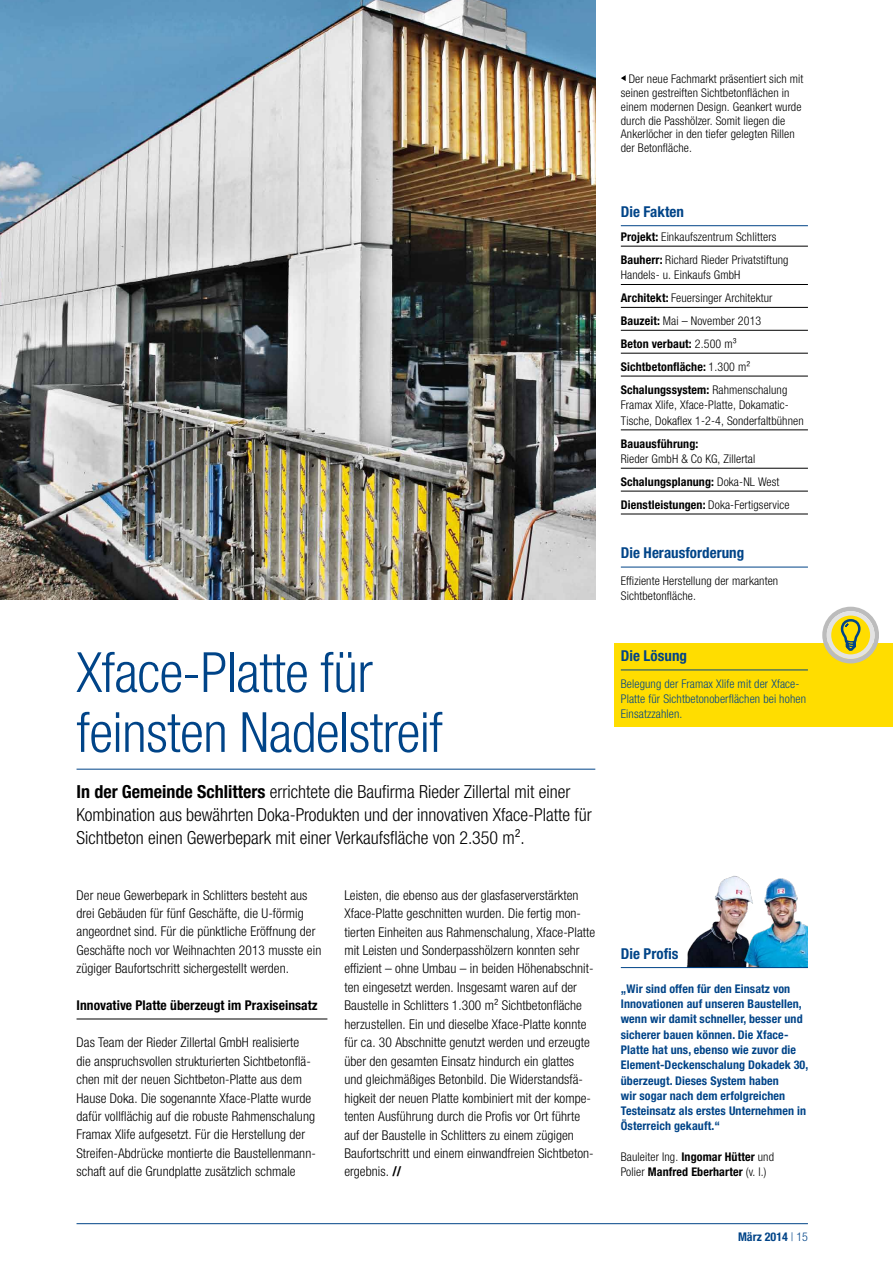
<style>
.page{position:relative;width:893px;height:1263px;background:#fff}
.page>*{position:absolute;margin:0;border:0;box-sizing:border-box;transform-origin:0 0}
.t1{font:300 condensed 55.5px/60px "Helvetica Neue LTW1 G";letter-spacing:-.01em;color:#048}
.t2{font:300 condensed 18px/23.1px "Helvetica Neue LTW1 G";color:#000}
.t3{font:700 condensed 15px "Helvetica Neue LTW1 G";color:#048}
.t4{font:300 condensed 13.5px/18.5px "Helvetica Neue LTW1 G";letter-spacing:.005em;color:#000}
.t5{font:700 condensed 13.5px "Helvetica Neue LTW1 G";letter-spacing:.005em;color:#000}
.t6{font:300 condensed 12px/23px "Helvetica Neue LTW1 G";letter-spacing:.01em;color:#000}
.t7{font:700 condensed 12px/15.3px "Helvetica Neue LTW1 G";letter-spacing:.01em;color:#048}
.t8{font:300 condensed 12px/15.3px "Helvetica Neue LTW1 G";letter-spacing:.01em;color:#048}
.t9{font:700 condensed 12px/15.3px "Helvetica Neue LTW1 G";letter-spacing:.01em;color:#000}
.s1{font-weight:700}
.s2{font-weight:300}
</style>
<div class="page">
<hr style="left:77px;top:1223px;width:731px;height:1px;background:#048">
<img style="left:686px;top:876px;width:122px;height:91px">
<hr style="left:77px;top:769px;width:518px;height:1px;background:#048">
<hr style="left:77px;top:1019px;width:250px;height:1px;background:#000">
<img style="left:0;top:0;width:595px;height:600px">
<svg style="left:621px;top:75px;width:5px;height:6px"></svg>
<hr style="left:621px;top:225px;width:187px;height:1px;background:#048">
<hr style="left:621px;top:246px;width:187px;height:1px;background:#000">
<hr style="left:621px;top:284px;width:187px;height:1px;background:#000">
<hr style="left:621px;top:307px;width:187px;height:1px;background:#000">
<hr style="left:621px;top:330px;width:187px;height:1px;background:#000">
<hr style="left:621px;top:353px;width:187px;height:1px;background:#000">
<hr style="left:621px;top:376px;width:187px;height:1px;background:#000">
<hr style="left:621px;top:430px;width:187px;height:1px;background:#000">
<hr style="left:621px;top:468px;width:187px;height:1px;background:#000">
<hr style="left:621px;top:491px;width:187px;height:1px;background:#000">
<hr style="left:621px;top:514px;width:187px;height:1px;background:#000">
<div style="left:614px;top:643px;width:279px;height:83px;background:#fd0"></div>
<svg style="left:822px;top:607px;width:57px;height:56px"></svg>
<hr style="left:621px;top:567px;width:187px;height:1px;background:#048">
<hr style="left:621px;top:670px;width:187px;height:1px;background:#048">
<hr style="left:621px;top:967px;width:187px;height:1px;background:#048">
<h1 class="t1" style="left:77px;top:643px;width:368px">Xface-Platte für feinsten Nadelstreif</h1>
<h2 class="t2" style="left:77px;top:780px;width:517px"><span class="s1">In der Gemeinde Schlitters</span> errichtete die Baufirma Rieder Zillertal mit einer<br>Kombination aus bewährten Doka-Produkten und der innovativen Xface-Platte für<br>Sichtbeton einen Gewerbepark mit einer Verkaufsfläche von 2.350 m².</h2>
<p class="t4" style="left:77px;top:886px;width:246px">Der neue Gewerbepark in Schlitters besteht aus drei Gebäuden für fünf Geschäfte, die U-förmig angeordnet sind. Für die pünktliche Eröffnung der Geschäfte noch vor Weihnachten 2013 musste ein zügiger Baufortschritt sichergestellt werden.</p>
<p class="t5" style="left:77px;top:997px;width:243px">Innovative Platte überzeugt im Praxiseinsatz</p>
<p class="t4" style="left:77px;top:1033px;width:241px">Das Team der Rieder Zillertal GmbH realisierte die anspruchsvollen strukturierten Sichtbetonflä&shy;chen mit der neuen Sichtbeton-Platte aus dem Hause Doka. Die sogenannte Xface-Platte wurde dafür vollflächig auf die robuste Rahmenschalung Framax Xlife aufgesetzt. Für die Herstellung der Streifen-Abdrücke montierte die Baustellenmann&shy;schaft auf die Grundplatte zusätzlich schmale</p>
<p class="t4" style="left:344px;top:886px;width:252px">Leisten, die ebenso aus der glasfaserverstärkten Xface-Platte geschnitten wurden. Die fertig mon&shy;tierten Einheiten aus Rahmenschalung, Xface-Platte mit Leisten und Sonderpasshölzern konnten sehr effizient – ohne Umbau – in beiden Höhenabschnit&shy;ten eingesetzt werden. Insgesamt waren auf der Baustelle in Schlitters 1.300 m² Sichtbetonfläche herzustellen. Ein und dieselbe Xface-Platte konnte für ca. 30 Abschnitte genutzt werden und erzeugte über den gesamten Einsatz hindurch ein glattes und gleichmäßiges Betonbild. Die Widerstandsfä&shy;higkeit der neuen Platte kombiniert mit der kompe&shy;tenten Ausführung durch die Profis vor Ort führte auf der Baustelle in Schlitters zu einem zügigen Baufortschritt und einem einwandfreien Sichtbeton&shy;ergebnis. <span class="s1">//</span></p>
<p class="t6" style="left:621px;top:72px;width:184px;line-height:13.8px;text-indent:8px">Der neue Fachmarkt präsentiert sich mit seinen gestreiften Sichtbetonflächen in einem modernen Design. Geankert wurde durch die Passhölzer. Somit liegen die Ankerlöcher in den tiefer gelegten Rillen der Betonfläche.</p>
<p class="t3" style="left:621px;top:203px;width:65px">Die Fakten</p>
<p class="t6" style="left:621px;top:225px;width:169px"><span class="s1">Projekt:</span> Einkaufszentrum Schlitters<br><span class="s1">Bauherr:</span> Richard Rieder Privatstiftung</p>
<p class="t6" style="left:621px;top:264px;width:168px">Handels- u. Einkaufs GmbH<br><span class="s1">Architekt:</span> Feuersinger Architektur<br><span class="s1">Bauzeit:</span> Mai – November 2013<br><span class="s1">Beton verbaut:</span> 2.500 m³<br><span class="s1">Sichtbetonfläche:</span> 1.300 m²<br><span class="s1">Schalungssystem:</span> Rahmenschalung</p>
<p class="t6" style="left:621px;top:397px;width:184px;line-height:15.5px">Framax Xlife, Xface-Platte, Dokamatic-<br>Tische, Dokaflex 1-2-4, Sonderfaltbühnen</p>
<p class="t9" style="left:621px;top:436px;width:79px">Bauausführung:</p>
<p class="t6" style="left:621px;top:447px;width:170px">Rieder GmbH &amp; Co KG, Zillertal<br><span class="s1">Schalungsplanung:</span> Doka-NL West<br><span class="s1">Dienstleistungen:</span> Doka-Fertigservice</p>
<p class="t3" style="left:621px;top:544px;width:125px">Die Herausforderung</p>
<p class="t6" style="left:621px;top:573px;width:159px;line-height:15.3px">Effiziente Herstellung der markanten<br>Sichtbetonfläche.</p>
<p class="t3" style="left:621px;top:647px;width:68px">Die Lösung</p>
<p class="t8" style="left:621px;top:676px;width:187px">Belegung der Framax Xlife mit der Xface-<br>Platte für Sichtbetonoberflächen bei hohen<br>Einsatzzahlen.</p>
<p class="t3" style="left:621px;top:944px;width:59px">Die Profis</p>
<p class="t7" style="left:621px;top:981px;width:189px">„Wir sind offen für den Einsatz von Innovationen auf unseren Baustellen, wenn wir damit schneller, besser und sicherer bauen können. Die Xface-Platte hat uns, ebenso wie zuvor die Element-Deckenschalung Dokadek 30, überzeugt. Dieses System haben<br>wir sogar nach dem erfolgreichen Testeinsatz als erstes Unternehmen in Österreich gekauft.“</p>
<p class="t9" style="left:621px;top:1149px;width:155px"><span class="s2">Bauleiter Ing.</span> Ingomar Hütter <span class="s2">und<br>Polier</span> Manfred Eberharter <span class="s2">(v. l.)</span></p>
<p class="t7" style="left:738px;top:1229px;width:71px">März 2014 <span class="s2">| 15</span></p>
</div>
